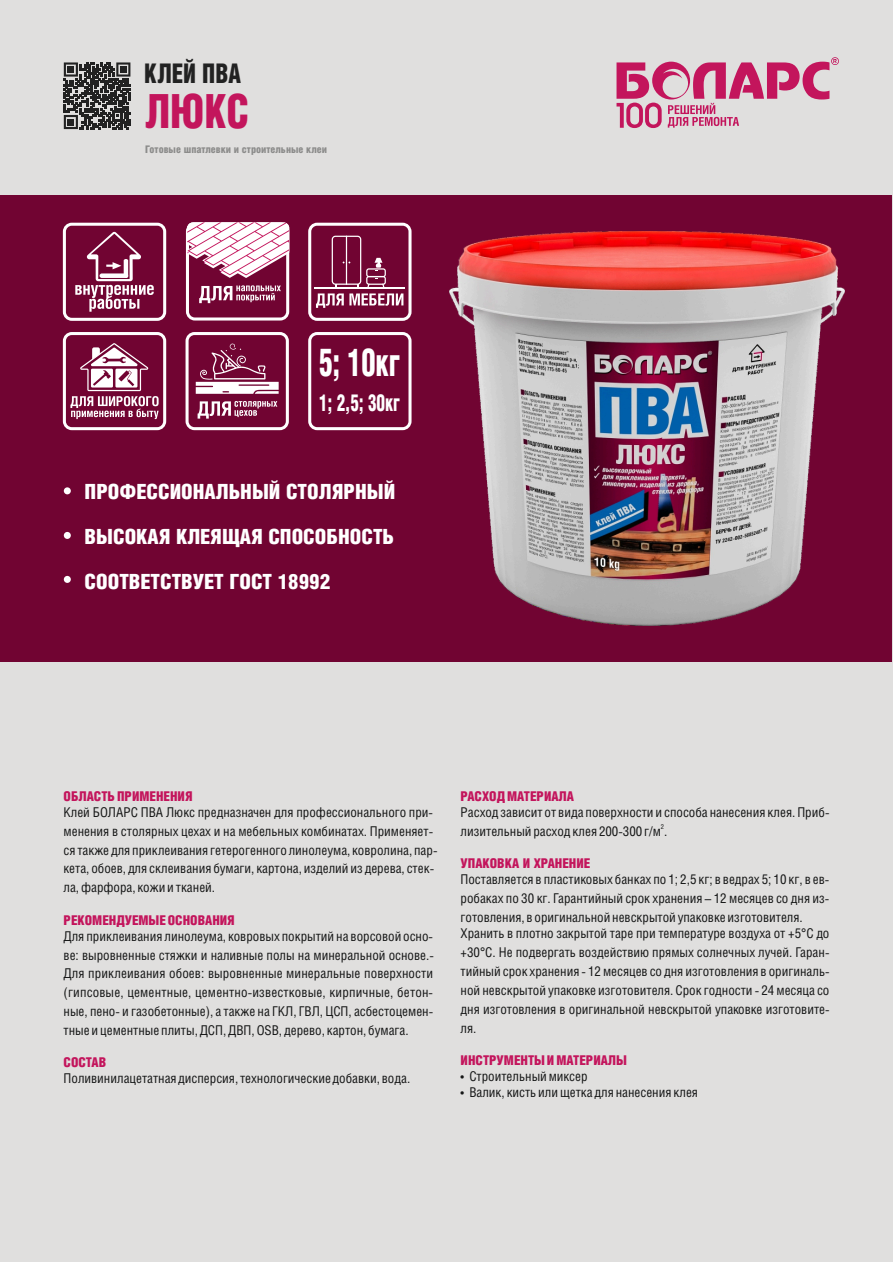
<style>
.page{position:relative;width:893px;height:1262px;background:#e0dfde}
.page>*{position:absolute;margin:0;border:0;box-sizing:border-box;transform-origin:0 0}
.t1{font:900 47.25px "Helios Cond";color:#c3155c;scale:.87 1}
.t2{font:900 38.55px "Helios Cond";color:#fff;scale:.72 1}
.t3{font:900 27.15px "Helios Cond";color:#222;scale:.87 1}
.t4{font:900 23.4px "Helios Cond";color:#fff;scale:.72 1}
.t5{font:21px/45px "Helios Cond Black C";color:#fff;text-align:justify}
.t6{font:13.5px/18.9px "Helios Cond C";color:#151616;text-align:justify}
.t7{font:13.5px "Helios Cond Black C";color:#c3155c}
.t8{font:10.5px "Helios Cond Black C";color:#8c8c8b}
.t9{font:6.75px "Helios Cond C";color:#151616}
.s1{font-family:"Helios Cond Black C";font-weight:400}
</style>
<div class="page">
<div style="left:0;top:195px;width:891px;height:466px;background:#710432"></div>
<div style="left:64px;top:487px;width:7px;height:7px;background:#fff;border-radius:50%"></div>
<svg style="left:616px;top:57px;width:222px;height:71px"></svg>
<div style="left:64px;top:532px;width:7px;height:7px;background:#fff;border-radius:50%"></div>
<div style="left:64px;top:576px;width:7px;height:7px;background:#fff;border-radius:50%"></div>
<svg style="left:308px;top:332px;width:103px;height:98px"></svg>
<svg style="left:308px;top:223px;width:103px;height:98px"></svg>
<hr style="left:315px;top:287px;width:90px;height:1px;background:#fff">
<svg style="left:185px;top:332px;width:104px;height:98px"></svg>
<svg style="left:186px;top:222px;width:103px;height:98px"></svg>
<svg style="left:63px;top:332px;width:103px;height:98px"></svg>
<img style="left:449px;top:231px;width:395px;height:394px">
<svg style="left:63px;top:223px;width:103px;height:98px"></svg>
<svg style="left:64px;top:62px;width:66px;height:67px"></svg>
<h3 class="t3" style="left:144px;top:60px;width:112px">КЛЕЙ ПВА</h3>
<h1 class="t1" style="left:145px;top:90px;width:121px">ЛЮКС</h1>
<p class="t8" style="left:145px;top:145px;width:183px">Готовые шпатлевки и строительные клеи</p>
<h2 class="t2" style="left:319px;top:345px;width:114px">5; 10<span class="s1">кг</span></h2>
<h3 class="t4" style="left:319px;top:392px;width:114px">1; 2,5; 30<span class="s1">кг</span></h3>
<h3 class="t5" style="left:85px;top:469px;width:312px">ПРОФЕССИОНАЛЬНЫЙ СТОЛЯРНЫЙ ВЫСОКАЯ КЛЕЯЩАЯ СПОСОБНОСТЬ СООТВЕТСТВУЕТ ГОСТ 18992</h3>
<p class="t7" style="left:64px;top:790px;width:130px">ОБЛАСТЬ ПРИМЕНЕНИЯ</p>
<p class="t6" style="left:64px;top:803px;width:375px;text-align:left">Клей БОЛАРС ПВА Люкс предназначен для профессионального при&shy;менения в столярных цехах и на мебельных комбинатах. Применяет&shy;ся также для приклеивания гетерогенного линолеума, ковролина, пар&shy;кета, обоев, для склеивания бумаги, картона, изделий из дерева, стек&shy;ла, фарфора, кожи и тканей.</p>
<p class="t7" style="left:64px;top:913px;width:173px">РЕКОМЕНДУЕМЫЕ ОСНОВАНИЯ</p>
<p class="t6" style="left:64px;top:927px;width:372px">Для приклеивания линолеума, ковровых покрытий на ворсовой осно&shy;ве: выровненные стяжки и наливные полы на минеральной основе.- Для приклеивания обоев: выровненные минеральные поверхности (гипсовые, цементные, цементно-известковые, кирпичные, бетон&shy;ные, пено- и газобетонные), а также на ГКЛ, ГВЛ, ЦСП, асбестоцемен&shy;тные и цементные плиты, ДСП, ДВП, OSB, дерево, картон, бумага.</p>
<p class="t7" style="left:64px;top:1056px;width:44px">СОСТАВ</p>
<p class="t6" style="left:64px;top:1070px;width:348px">Поливинилацетатная дисперсия, технологические добавки, вода.</p>
<p class="t7" style="left:460px;top:790px;width:115px">РАСХОД МАТЕРИАЛА</p>
<p class="t6" style="left:460px;top:803px;width:370px">Расход зависит от вида поверхности и способа нанесения клея. Приб-</p>
<p class="t9" style="left:661px;top:823px;width:5px">2</p>
<p class="t6" style="left:460px;top:822px;width:208px">лизительный расход клея 200-300 г/м .</p>
<p class="t7" style="left:460px;top:857px;width:131px">УПАКОВКА И ХРАНЕНИЕ</p>
<p class="t6" style="left:460px;top:870px;width:370px">Поставляется в пластиковых банках по 1; 2,5 кг; в ведрах 5; 10 кг, в ев&shy;робаках по 30 кг. Гарантийный срок хранения – 12 месяцев со дня из&shy;готовления, в оригинальной невскрытой упаковке изготовителя.</p>
<p class="t6" style="left:460px;top:925px;width:370px">Хранить в плотно закрытой таре при температуре воздуха от +5°С до +30°С. Не подвергать воздействию прямых солнечных лучей. Гаран&shy;тийный срок хранения - 12 месяцев со дня изготовления в оригиналь&shy;ной невскрытой упаковке изготовителя. Срок годности - 24 месяца со дня изготовления в оригинальной невскрытой упаковке изготовите&shy;ля.</p>
<p class="t7" style="left:460px;top:1053px;width:168px">ИНСТРУМЕНТЫ И МАТЕРИАЛЫ</p>
<p class="t6" style="left:460px;top:1067px;width:128px">• Строительный миксер</p>
<p class="t6" style="left:460px;top:1084px;width:239px">• Валик, кисть или щетка для нанесения клея</p>
</div>
